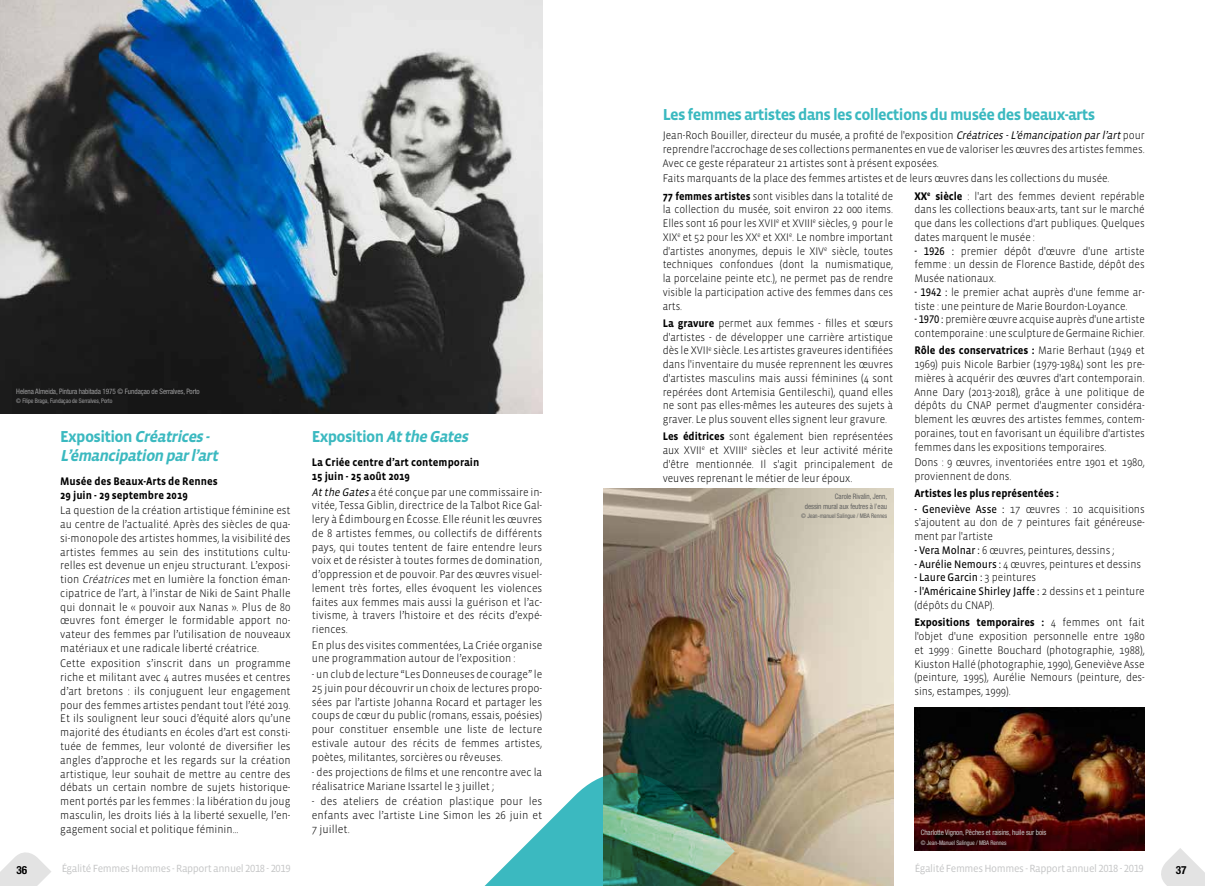
<style>
.page{position:relative;width:1205px;height:886px;background:#fff}
.page>*{position:absolute;margin:0;border:0;box-sizing:border-box;transform-origin:0 0}
.t1{font:700 16.25px "Vista Sans OT";letter-spacing:-.04em;color:#3bb9c0}
.t2{font:italic 700 16.25px/18.8px "Vista Sans OT";color:#3bb9c0}
.t3{font:300 11.25px/13.8px "Vista Sans OT";letter-spacing:-.005em;color:#000;text-align:justify;scale:.94 1}
.t4{font:300 11.25px/13.8px "Vista Sans OT";letter-spacing:-.005em;color:#000;text-align:justify;scale:.95 1}
.t5{font:300 11.25px/13.8px "Vista Sans OT";letter-spacing:-.005em;color:#000;text-align:justify;scale:.92 1}
.t6{font:700 11.25px/13.8px "Vista Sans OT";color:#000;scale:.95 1}
.t7{font:300 11.25px/13.8px "Vista Sans OT";letter-spacing:-.005em;color:#000;scale:.93 1}
.t8{font:300 11.25px/13.8px "Vista Sans OT";letter-spacing:-.005em;color:#000;text-align:justify}
.t9{font:700 11.25px "Vista Sans OT";color:#000;scale:.94 1}
.t10{font:11.25px "Vista Sans OT";letter-spacing:-.005em;color:#000;scale:.94 1}
.t11{font:700 condensed 11.25px "Helvetica Neue";color:#000}
.t12{font:10.62px "Vista Sans OT";letter-spacing:-.035em;color:#b1b2b3}
.t13{font:condensed 7.5px "Helvetica Neue";letter-spacing:-.01em;color:#9c9c9d;scale:.95 1}
.t14{font:condensed 7.5px/10px "Helvetica Neue";letter-spacing:-.01em;color:#626261;text-align:right;scale:.95 1}
.t15{font:condensed 7.5px "Helvetica Neue";letter-spacing:-.01em;color:#c5c6c6;scale:.95 1}
.t16{font:condensed 6.25px "Helvetica Neue";letter-spacing:-.01em;color:#9c9c9d;scale:.95 1}
.t17{font:condensed 6.25px "Helvetica Neue";letter-spacing:-.01em;color:#626261;scale:.95 1}
.t18{font:condensed 6.25px "Helvetica Neue";letter-spacing:-.01em;color:#c5c6c6;scale:.95 1}
.s1{font-style:normal}
.s2{font-style:italic}
.s3{font-weight:400;font-style:italic}
.s4{font-weight:700}
.s5{font-weight:400}
.s6{font-weight:300}
</style>
<div class="page">
<img style="left:0;top:0;width:542px;height:414px">
<img style="left:603px;top:488px;width:290px;height:398px">
<img style="left:914px;top:707px;width:230px;height:143px">
<img style="left:484px;top:743px;width:251px;height:143px">
<svg style="left:0;top:852px;width:51px;height:34px"></svg>
<svg style="left:1161px;top:848px;width:44px;height:38px"></svg>
<p class="t13" style="left:16px;top:387px;width:195px">Helena Almeida, Pintura habitada 1975 © Fundaçao de Serralves, Porto</p>
<p class="t16" style="left:16px;top:397px;width:103px">© Filipe Braga, Fundaçao de Serralves, Porto</p>
<h1 class="t2" style="left:60px;top:427px;width:163px"><span class="s1">Exposition</span> Créatrices-<br>L’émancipation parl’art</h1>
<p class="t6" style="left:60px;top:475px;width:167px">Musée des Beaux-Arts de Rennes<br>29 juin - 29 septembre 2019</p>
<p class="t4" style="left:60px;top:504px;width:244px">La question de la création artistique féminine est au centre de l’actualité. Après des siècles de qua&shy;si-monopole des artistes hommes, la visibilité des artistes femmes au sein des institutions cultu&shy;relles est devenue un enjeu structurant. L’exposi&shy;tion <span class="s2">Créatrices</span> met en lumière la fonction éman&shy;cipatrice de l’art, à l’instar de Niki de Saint Phalle qui donnait le « pouvoir aux Nanas ». Plus de 80 œuvres font émerger le formidable apport no&shy;vateur des femmes par l’utilisation de nouveaux matériaux et une radicale liberté créatrice.</p>
<p class="t4" style="left:60px;top:657px;width:244px">Cette exposition s’inscrit dans un programme riche et militant avec 4 autres musées et centres d’art bretons : ils conjuguent leur engagement pour des femmes artistes pendant tout l’été 2019.<br>Et ils soulignent leur souci d’équité alors qu’une majorité des étudiants en écoles d’art est consti&shy;tuée de femmes, leur volonté de diversifier les angles d’approche et les regards sur la création artistique, leur souhait de mettre au centre des débats un certain nombre de sujets historique&shy;ment portés par les femmes : la libération du joug masculin, les droits liés à la liberté sexuelle, l’en&shy;gagement social et politique féminin…</p>
<h1 class="t1" style="left:312px;top:428px;width:161px">Exposition <span class="s2">Atthe Gates</span></h1>
<p class="t6" style="left:312px;top:456px;width:178px">La Criée centre d’art contemporain<br>15 juin - 25 août 2019</p>
<p class="t4" style="left:312px;top:485px;width:244px"><span class="s3">Atthe Gates</span> a été conçue par une commissaire in&shy;vitée, Tessa Giblin, directrice de la Talbot Rice Gal&shy;lery à Édimbourg en Écosse. Elle réunit les œuvres de 8 artistes femmes, ou collectifs de différents pays, qui toutes tentent de faire entendre leurs voix et de résister à toutes formes de domination, d’oppression et de pouvoir. Par des œuvres visuel&shy;lement très fortes, elles évoquent les violences faites aux femmes mais aussi la guérison et l’ac&shy;tivisme, à travers l’histoire et des récits d’expé&shy;riences.</p>
<p class="t4" style="left:312px;top:638px;width:244px">En plus des visites commentées, La Criée organise une programmation autour de l’exposition :</p>
<p class="t4" style="left:312px;top:667px;width:244px">- un club de lecture “Les Donneuses de courage” le 25 juin pour découvrir un choix de lectures propo&shy;sées par l’artiste Johanna Rocard et partager les coups de cœur du public (romans, essais, poésies) pour constituer ensemble une liste de lecture estivale autour des récits de femmes artistes, poètes, militantes, sorcières ou rêveuses.</p>
<p class="t4" style="left:312px;top:765px;width:244px">- des projections de films et une rencontre avec la réalisatrice Mariane Issartel le 3 juillet ;</p>
<p class="t8" style="left:312px;top:795px;width:232px">- des ateliers de création plastique pour les enfants avec l’artiste Line Simon les 26 juin et 7 juillet.</p>
<h1 class="t1" style="left:663px;top:106px;width:434px">Les femmes artistes dans les collections du musée des beaux-arts</h1>
<p class="t3" style="left:663px;top:129px;width:514px">Jean-Roch Bouiller, directeur du musée, a profité de l'exposition <span class="s3">Créatrices -L’émancipation parl’art</span>pour reprendre l'accrochage de ses collections permanentes en vue de valoriser les œuvres des artistes femmes.<br>Avec ce geste réparateur 21 artistes sont à présent exposées.</p>
<p class="t3" style="left:663px;top:170px;width:477px;line-height:17.2px">Faits marquants de la place des femmes artistes et de leurs œuvres dans les collections du musée.<br><span class="s4">77 femmes artistes</span> sont visibles dans la totalité de</p>
<p class="t5" style="left:663px;top:203px;width:252px">la collection du musée, soit environ 22 000 items.<br>Elles sont 16 pour les XVII<sup>e</sup> et XVIII<sup>e</sup> siècles, 9 pour le XIX<sup>e</sup> et 52 pour les XX<sup>e</sup> et XXI<sup>e</sup>. Le nombre important d'artistes anonymes, depuis le XIV<sup>e</sup> siècle, toutes techniques confondues (dont la numismatique, la porcelaine peinte etc.), ne permet pas de rendre visible la participation active des femmes dans ces arts.</p>
<p class="t3" style="left:663px;top:316px;width:247px"><span class="s4">La gravure</span> permet aux femmes - filles et sœurs d'artistes - de développer une carrière artistique dès le XVII<sup>e</sup> siècle. Les artistes graveures identifiées dans l'inventaire du musée reprennent les œuvres d'artistes masculins mais aussi féminines (4 sont repérées dont Artemisia Gentileschi), quand elles ne sont pas elles-mêmes les auteures des sujets à graver. Le plus souvent elles signent leur gravure.</p>
<p class="t3" style="left:663px;top:430px;width:247px"><span class="s4">Les éditrices</span> sont également bien représentées aux XVII<sup>e</sup> et XVIII<sup>e</sup> siècles et leur activité mérite d'être mentionnée. Il s'agit principalement de veuves reprenant le métier de leur époux.</p>
<p class="t3" style="left:914px;top:189px;width:247px"><span class="s4">XX</span><sup>e</sup> <span class="s4">siècle</span> : l'art des femmes devient repérable dans les collections beaux-arts, tant sur le marché que dans les collections d'art publiques. Quelques dates marquent le musée :</p>
<p class="t3" style="left:914px;top:244px;width:247px"><span class="s5">- 1926 :</span> premier dépôt d'œuvre d'une artiste femme : un dessin de Florence Bastide, dépôt des Musée nationaux.</p>
<p class="t3" style="left:914px;top:285px;width:247px"><span class="s5">- 1942 :</span> le premier achat auprès d'une femme ar&shy;tiste : une peinture de Marie Bourdon-Loyance.</p>
<p class="t7" style="left:914px;top:313px;width:249px"><span class="s5">- 1970 :</span> première œuvre acquise auprès d'une artiste contemporaine : une sculpture de Germaine Richier.</p>
<p class="t3" style="left:914px;top:344px;width:247px"><span class="s4">Rôle des conservatrices :</span> Marie Berhaut (1949 et 1969) puis Nicole Barbier (1979-1984) sont les pre&shy;mières à acquérir des œuvres d'art contemporain.<br>Anne Dary (2013-2018), grâce à une politique de dépôts du CNAP permet d'augmenter considéra&shy;blement les œuvres des artistes femmes, contem&shy;poraines, tout en favorisant un équilibre d'artistes femmes dans les expositions temporaires.</p>
<p class="t3" style="left:914px;top:456px;width:247px">Dons : 9 œuvres, inventoriées entre 1901 et 1980, proviennent de dons.</p>
<p class="t9" style="left:914px;top:488px;width:155px">Artistes les plus représentées :</p>
<p class="t3" style="left:914px;top:502px;width:247px"><span class="s5">- Geneviève Asse :</span> 17 œuvres : 10 acquisitions s'ajoutent au don de 7 peintures fait généreuse&shy;ment par l'artiste</p>
<p class="t3" style="left:914px;top:543px;width:214px"><span class="s5">- Vera Molnar :</span> 6 œuvres, peintures, dessins ;</p>
<p class="t3" style="left:914px;top:557px;width:243px"><span class="s5">- Aurélie Nemours :</span> 4 œuvres, peintures et dessins</p>
<p class="t10" style="left:914px;top:572px;width:131px">- Laure Garcin : <span class="s6">3 peintures</span></p>
<p class="t3" style="left:914px;top:585px;width:246px"><span class="s5">- l'Américaine Shirley Jaffe :</span> 2 dessins et 1 peinture (dépôts du CNAP).</p>
<p class="t3" style="left:914px;top:616px;width:247px"><span class="s4">Expositions temporaires :</span> 4 femmes ont fait l'objet d'une exposition personnelle entre 1980 et 1999 : Ginette Bouchard (photographie, 1988), Kiuston Hallé (photographie, 1990), Geneviève Asse (peinture, 1995), Aurélie Nemours (peinture, des&shy;sins, estampes, 1999).</p>
<p class="t14" style="left:805px;top:491px;width:88px">Carole Rivalin, Jenn,<br>dessin mural aux feutres à l’eau</p>
<p class="t17" style="left:801px;top:512px;width:92px">© Jean-manuel Salingue / MBA Rennes</p>
<p class="t15" style="left:921px;top:828px;width:134px">Charlotte Vignon, Pêches et raisins, huile sur bois</p>
<p class="t18" style="left:921px;top:839px;width:92px">© Jean-Manuel Salingue / MBA Rennes</p>
<p class="t11" style="left:16px;top:863px;width:12px">36</p>
<p class="t12" style="left:61px;top:863px;width:231px">Égalité Femmes Hommes - Rapport annuel 2018 - 2019</p>
<p class="t12" style="left:914px;top:863px;width:231px">Égalité Femmes Hommes - Rapport annuel 2018 - 2019</p>
<p class="t11" style="left:1175px;top:863px;width:12px">37</p>
</div>
